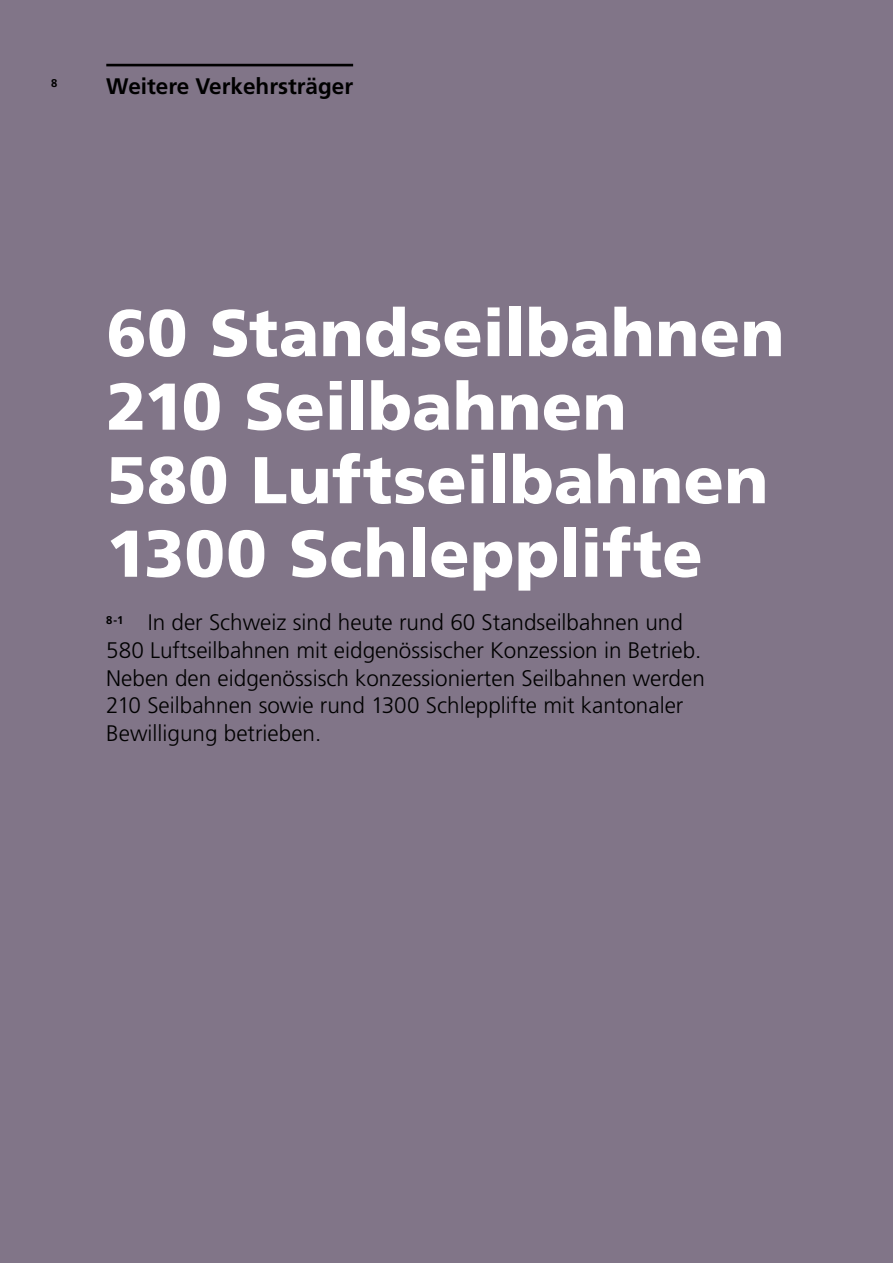
<style>
.page{position:relative;width:893px;height:1263px;background:#817588}
.page>*{position:absolute;margin:0;border:0;box-sizing:border-box;transform-origin:0 0}
.t1{font:900 66px/73.5px "Frutiger";letter-spacing:.005em;color:#fff}
.t2{font:300 22.5px/27.8px "Frutiger";color:#000}
.t3{font:700 22.5px "Frutiger";color:#000}
.t4{font:700 11.25px "Frutiger";color:#000}
</style>
<div class="page">
<hr style="left:106px;top:64px;width:247px;height:2px;background:#000">
<p class="t4" style="left:51px;top:76px;width:8px">8</p>
<p class="t3" style="left:106px;top:73px;width:248px">Weitere Verkehrsträger</p>
<h1 class="t1" style="left:106px;top:295px;width:680px">60 Standseilbahnen<br>210 Seilbahnen<br>580 Luftseilbahnen<br>1300 Schlepplifte</h1>
<p class="t2" style="left:106px;top:608px;width:600px"><sup>8-1</sup> In der Schweiz sind heute rund 60 Standseilbahnen und 580 Luftseilbahnen mit eidgenössischer Konzession in Betrieb.<br>Neben den eidgenössisch konzessionierten Seilbahnen werden 210 Seilbahnen sowie rund 1300 Schlepplifte mit kantonaler Bewilligung betrieben.</p>
</div>
